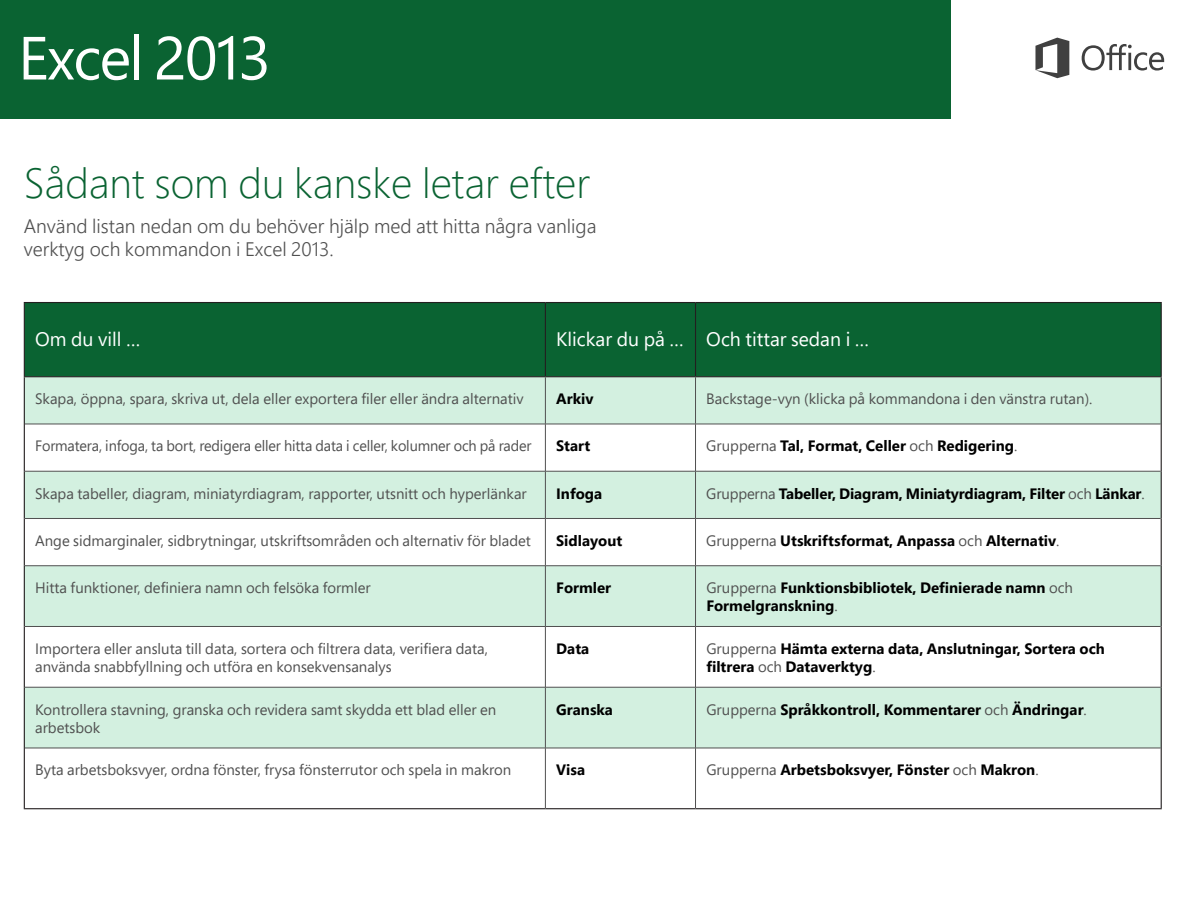
<style>
.page{position:relative;width:1188px;height:918px;background:#fff}
.page>*{position:absolute;margin:0;border:0;box-sizing:border-box;transform-origin:0 0}
.t1{font:300 42px "Segoe Pro";color:#0a6332}
.t2{font:300 19.5px/23.4px "Segoe Pro";color:#505050}
.t3{font:19.5px "Segoe Pro";color:#fff}
.t4{font:15px/18px "Segoe Pro";color:#505050}
.t5{font:700 15px/18px "Segoe Pro";color:#000}
.s1{font-weight:400;color:#505050}
</style>
<div class="page">
<div style="left:0;top:0;width:950px;height:119px;background:#0a6332"></div>
<svg style="left:1082px;top:44px;width:82px;height:27px"></svg>
<svg style="left:1035px;top:38px;width:34px;height:40px"></svg>
<svg style="left:24px;top:37px;width:105px;height:43px"></svg>
<div style="left:134px;top:34px;width:5px;height:46px;background:#fff"></div>
<svg style="left:157px;top:36px;width:76px;height:44px"></svg>
<svg style="left:242px;top:36px;width:25px;height:44px"></svg>
<div style="left:25px;top:303px;width:1136px;height:73px;background:#0a6332"></div>
<div style="left:25px;top:377px;width:1136px;height:47px;background:#d3f0e0"></div>
<svg style="left:25px;top:425px;width:1136px;height:383px"></svg>
<div style="left:25px;top:688px;width:1136px;height:60px;background:#d3f0e0"></div>
<hr style="left:24px;top:377px;width:1px;height:47px;background:#231f20">
<hr style="left:1161px;top:377px;width:1px;height:47px;background:#231f20">
<hr style="left:24px;top:424px;width:1px;height:47px;background:#231f20">
<hr style="left:1161px;top:424px;width:1px;height:47px;background:#231f20">
<hr style="left:24px;top:471px;width:1px;height:47px;background:#231f20">
<hr style="left:1161px;top:471px;width:1px;height:47px;background:#231f20">
<hr style="left:24px;top:518px;width:1px;height:48px;background:#231f20">
<hr style="left:1161px;top:518px;width:1px;height:48px;background:#231f20">
<hr style="left:24px;top:566px;width:1px;height:60px;background:#231f20">
<hr style="left:1161px;top:566px;width:1px;height:60px;background:#231f20">
<hr style="left:24px;top:626px;width:1px;height:61px;background:#231f20">
<hr style="left:1161px;top:626px;width:1px;height:61px;background:#231f20">
<hr style="left:24px;top:687px;width:1px;height:61px;background:#231f20">
<hr style="left:1161px;top:687px;width:1px;height:61px;background:#231f20">
<hr style="left:24px;top:748px;width:1px;height:60px;background:#231f20">
<hr style="left:1161px;top:748px;width:1px;height:60px;background:#231f20">
<hr style="left:24px;top:808px;width:521px;height:1px;background:#231f20">
<hr style="left:545px;top:808px;width:151px;height:1px;background:#231f20">
<hr style="left:696px;top:808px;width:466px;height:1px;background:#231f20">
<hr style="left:25px;top:424px;width:520px;height:1px;background:#505050">
<hr style="left:545px;top:424px;width:151px;height:1px;background:#505050">
<hr style="left:696px;top:424px;width:465px;height:1px;background:#505050">
<hr style="left:25px;top:471px;width:520px;height:1px;background:#505050">
<hr style="left:545px;top:471px;width:151px;height:1px;background:#505050">
<hr style="left:696px;top:471px;width:465px;height:1px;background:#505050">
<hr style="left:25px;top:518px;width:520px;height:1px;background:#505050">
<hr style="left:545px;top:518px;width:151px;height:1px;background:#505050">
<hr style="left:696px;top:518px;width:465px;height:1px;background:#505050">
<hr style="left:25px;top:565px;width:520px;height:1px;background:#505050">
<hr style="left:545px;top:565px;width:151px;height:1px;background:#505050">
<hr style="left:696px;top:565px;width:465px;height:1px;background:#505050">
<hr style="left:25px;top:626px;width:520px;height:1px;background:#505050">
<hr style="left:545px;top:626px;width:151px;height:1px;background:#505050">
<hr style="left:696px;top:626px;width:465px;height:1px;background:#505050">
<hr style="left:25px;top:687px;width:520px;height:1px;background:#505050">
<hr style="left:545px;top:687px;width:151px;height:1px;background:#505050">
<hr style="left:696px;top:687px;width:465px;height:1px;background:#505050">
<hr style="left:25px;top:748px;width:520px;height:1px;background:#505050">
<hr style="left:545px;top:748px;width:151px;height:1px;background:#505050">
<hr style="left:696px;top:748px;width:465px;height:1px;background:#505050">
<hr style="left:24px;top:302px;width:521px;height:1px;background:#231f20">
<hr style="left:24px;top:303px;width:1px;height:73px;background:#231f20">
<hr style="left:545px;top:302px;width:151px;height:1px;background:#231f20">
<hr style="left:545px;top:303px;width:1px;height:73px;background:#231f20">
<hr style="left:24px;top:376px;width:521px;height:1px;background:#231f20">
<hr style="left:545px;top:376px;width:151px;height:1px;background:#231f20">
<hr style="left:696px;top:302px;width:466px;height:1px;background:#231f20">
<hr style="left:695px;top:303px;width:1px;height:73px;background:#231f20">
<hr style="left:1161px;top:303px;width:1px;height:73px;background:#231f20">
<hr style="left:545px;top:377px;width:1px;height:47px;background:#505050">
<hr style="left:695px;top:377px;width:1px;height:47px;background:#505050">
<hr style="left:545px;top:424px;width:1px;height:47px;background:#505050">
<hr style="left:545px;top:471px;width:1px;height:47px;background:#505050">
<hr style="left:545px;top:519px;width:1px;height:47px;background:#505050">
<hr style="left:545px;top:566px;width:1px;height:60px;background:#505050">
<hr style="left:545px;top:627px;width:1px;height:60px;background:#505050">
<hr style="left:545px;top:687px;width:1px;height:61px;background:#505050">
<hr style="left:545px;top:748px;width:1px;height:60px;background:#505050">
<hr style="left:696px;top:376px;width:466px;height:1px;background:#231f20">
<hr style="left:695px;top:424px;width:1px;height:47px;background:#505050">
<hr style="left:695px;top:471px;width:1px;height:47px;background:#505050">
<hr style="left:695px;top:519px;width:1px;height:47px;background:#505050">
<hr style="left:695px;top:566px;width:1px;height:60px;background:#505050">
<hr style="left:695px;top:627px;width:1px;height:60px;background:#505050">
<hr style="left:695px;top:687px;width:1px;height:61px;background:#505050">
<hr style="left:695px;top:748px;width:1px;height:60px;background:#505050">
<h1 class="t1" style="left:24px;top:154px;width:568px">Sådant som du kanske letar efter</h1>
<h2 class="t2" style="left:24px;top:214px;width:574px">Använd listan nedan om du behöver hjälp med att hitta några vanliga verktyg och kommandon i Excel 2013.</h2>
<h2 class="t3" style="left:35px;top:325px;width:107px">Om du vill …</h2>
<h2 class="t3" style="left:556px;top:325px;width:315px">Klickar du på … Och tittar sedan i …</h2>
<p class="t4" style="left:35px;top:390px;width:490px">Skapa, öppna, spara, skriva ut, dela eller exportera filer eller ändra alternativ</p>
<p class="t5" style="left:556px;top:389px;width:39px">Arkiv</p>
<p class="t4" style="left:706px;top:390px;width:388px">Backstage-vyn (klicka på kommandona i den vänstra rutan).</p>
<p class="t4" style="left:35px;top:437px;width:498px">Formatera, infoga, ta bort, redigera eller hitta data i celler, kolumner och på rader</p>
<p class="t5" style="left:556px;top:437px;width:36px">Start</p>
<p class="t5" style="left:706px;top:437px;width:313px"><span class="s1">Grupperna</span> Tal, Format, Celler <span class="s1">och</span> Redigering<span class="s1">.</span></p>
<p class="t4" style="left:35px;top:484px;width:493px">Skapa tabeller, diagram, miniatyrdiagram, rapporter, utsnitt och hyperlänkar</p>
<p class="t5" style="left:556px;top:484px;width:48px">Infoga</p>
<p class="t5" style="left:706px;top:484px;width:440px"><span class="s1">Grupperna</span> Tabeller, Diagram, Miniatyrdiagram, Filter <span class="s1">och</span> Länkar<span class="s1">.</span></p>
<p class="t4" style="left:35px;top:531px;width:497px">Ange sidmarginaler, sidbrytningar, utskriftsområden och alternativ för bladet</p>
<p class="t5" style="left:556px;top:531px;width:68px">Sidlayout</p>
<p class="t5" style="left:706px;top:531px;width:355px"><span class="s1">Grupperna</span> Utskriftsformat, Anpassa <span class="s1">och</span> Alternativ<span class="s1">.</span></p>
<p class="t4" style="left:35px;top:579px;width:337px">Hitta funktioner, definiera namn och felsöka formler</p>
<p class="t5" style="left:556px;top:578px;width:57px">Formler</p>
<p class="t5" style="left:706px;top:578px;width:368px"><span class="s1">Grupperna</span> Funktionsbibliotek, Definierade namn <span class="s1">och<br></span>Formelgranskning<span class="s1">.</span></p>
<p class="t4" style="left:35px;top:639px;width:454px">Importera eller ansluta till data, sortera och filtrera data, verifiera data, använda snabbfyllning och utföra en konsekvensanalys</p>
<p class="t5" style="left:556px;top:639px;width:35px">Data</p>
<p class="t5" style="left:706px;top:639px;width:400px"><span class="s1">Grupperna</span> Hämta externa data, Anslutningar, Sortera och filtrera <span class="s1">och</span> Dataverktyg<span class="s1">.</span></p>
<p class="t4" style="left:35px;top:700px;width:463px">Kontrollera stavning, granska och revidera samt skydda ett blad eller en arbetsbok</p>
<p class="t5" style="left:556px;top:700px;width:58px">Granska</p>
<p class="t5" style="left:706px;top:700px;width:382px"><span class="s1">Grupperna</span> Språkkontroll, Kommentarer <span class="s1">och</span> Ändringar<span class="s1">.</span></p>
<p class="t4" style="left:35px;top:761px;width:478px">Byta arbetsboksvyer, ordna fönster, frysa fönsterrutor och spela in makron</p>
<p class="t5" style="left:556px;top:761px;width:30px">Visa</p>
<p class="t5" style="left:706px;top:761px;width:334px"><span class="s1">Grupperna</span> Arbetsboksvyer, Fönster <span class="s1">och</span> Makron<span class="s1">.</span></p>
</div>
